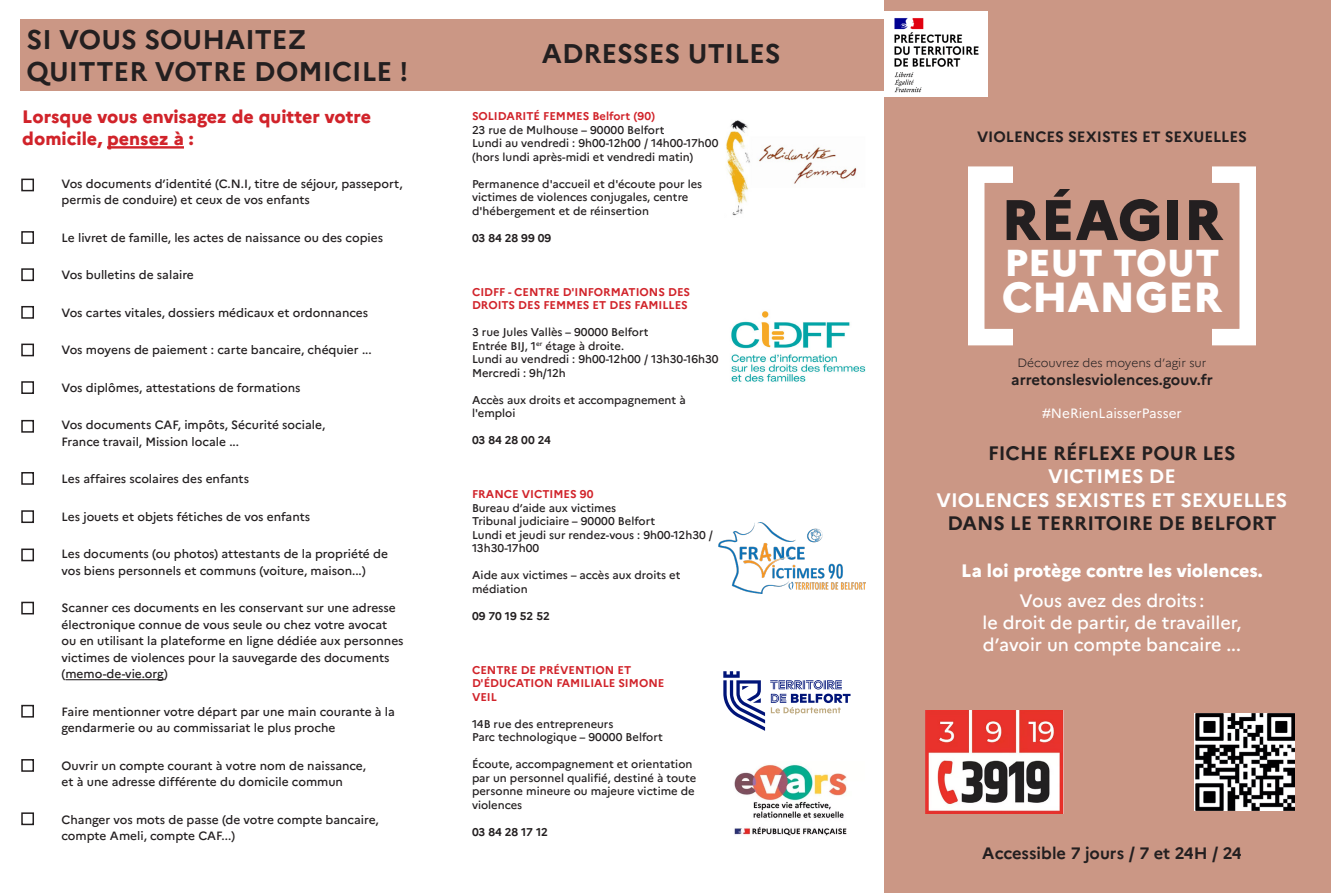
<style>
.page{position:relative;width:1331px;height:893px;background:#fff}
.page>*{position:absolute;margin:0;border:0;box-sizing:border-box;transform-origin:0 0}
.t1{font:800 57px "Marianne";color:#231f20}
.t2{font:800 42px "Marianne";color:#fff}
.t3{font:800 37.5px "Marianne";letter-spacing:.01em;color:#fff}
.t4{font:700 27px/32.4px "Marianne";color:#231f20}
.t5{font:700 19.5px "Marianne";color:#231f20}
.t6{font:700 19.5px/23.4px "Marianne";color:#fff;text-align:center}
.t7{font:500 18px/21.6px "Marianne";color:#fff;text-align:center}
.t8{font:800 18px/21.6px "Marianne";color:#d1232a}
.t9{font:800 18px "Marianne";color:#fff}
.t10{font:700 16.5px "Marianne";color:#231f20}
.t11{font:700 15px "Marianne";color:#231f20}
.t12{font:13.5px "Marianne";color:#fff}
.t13{font:500 12px/16.5px "Marianne";color:#231f20}
.t14{font:300 12px "Marianne";color:#231f20}
.t15{font:500 11.25px/13.5px "Marianne";color:#231f20}
.t16{font:700 11.25px/13.5px "Marianne";color:#d1232a}
.t17{font:700 11.25px "Marianne";letter-spacing:-.005em;color:#231f20}
</style>
<div class="page">
<img style="left:734px;top:764px;width:113px;height:72px">
<div style="left:20px;top:19px;width:864px;height:71px;background:#cb9785"></div>
<div style="left:884px;top:0;width:447px;height:893px;background:#cb9785"></div>
<hr style="left:107px;top:146px;width:77px;height:3px;background:#d1232a">
<hr style="left:65px;top:679px;width:99px;height:1px;background:#231f20">
<div style="left:21px;top:179px;width:13px;height:12px;border:2px solid #231f20"></div>
<div style="left:21px;top:231px;width:13px;height:13px;border:2px solid #231f20"></div>
<div style="left:21px;top:268px;width:13px;height:13px;border:2px solid #231f20"></div>
<div style="left:21px;top:306px;width:13px;height:13px;border:2px solid #231f20"></div>
<div style="left:21px;top:344px;width:13px;height:12px;border:2px solid #231f20"></div>
<div style="left:21px;top:381px;width:13px;height:13px;border:2px solid #231f20"></div>
<div style="left:21px;top:420px;width:13px;height:13px;border:2px solid #231f20"></div>
<div style="left:21px;top:472px;width:13px;height:13px;border:2px solid #231f20"></div>
<div style="left:21px;top:510px;width:13px;height:13px;border:2px solid #231f20"></div>
<div style="left:21px;top:549px;width:13px;height:12px;border:2px solid #231f20"></div>
<div style="left:21px;top:602px;width:13px;height:12px;border:2px solid #231f20"></div>
<div style="left:21px;top:705px;width:13px;height:13px;border:2px solid #231f20"></div>
<div style="left:21px;top:759px;width:13px;height:13px;border:2px solid #231f20"></div>
<div style="left:21px;top:812px;width:13px;height:13px;border:2px solid #231f20"></div>
<img style="left:726px;top:120px;width:131px;height:96px">
<img style="left:731px;top:311px;width:135px;height:71px">
<img style="left:884px;top:11px;width:104px;height:86px">
<div style="left:968px;top:166px;width:288px;height:179px;border:16px solid #fff"></div>
<div style="left:1013px;top:136px;width:198px;height:238px;background:#cb9785"></div>
<img style="left:926px;top:710px;width:137px;height:103px">
<img style="left:1195px;top:714px;width:100px;height:97px">
<img style="left:719px;top:523px;width:146px;height:71px">
<svg style="left:723px;top:671px;width:127px;height:60px"></svg>
<h3 class="t4" style="left:27px;top:21px;width:383px">SI VOUS SOUHAITEZ<br>QUITTER VOTRE DOMICILE !</h3>
<h3 class="t8" style="left:22px;top:105px;width:350px">Lorsque vous envisagez de quitter votre domicile, pensez à :</h3>
<p class="t13" style="left:62px;top:174px;width:343px">Vos documents d’identité (C.N.I, titre de séjour, passeport, permis de conduire) et ceux de vos enfants</p>
<p class="t13" style="left:62px;top:228px;width:323px">Le livret de famille, les actes de naissance ou des copies</p>
<p class="t13" style="left:62px;top:266px;width:134px">Vos bulletins de salaire</p>
<p class="t13" style="left:62px;top:303px;width:308px">Vos cartes vitales, dossiers médicaux et ordonnances</p>
<p class="t13" style="left:62px;top:341px;width:312px">Vos moyens de paiement : carte bancaire, chéquier ...</p>
<p class="t13" style="left:62px;top:378px;width:241px">Vos diplômes, attestations de formations</p>
<p class="t13" style="left:62px;top:416px;width:265px">Vos documents CAF, impôts, Sécurité sociale,<br>France travail, Mission locale ...</p>
<p class="t13" style="left:62px;top:470px;width:189px">Les affaires scolaires des enfants</p>
<p class="t13" style="left:62px;top:507px;width:250px">Les jouets et objets fétiches de vos enfants</p>
<p class="t13" style="left:62px;top:545px;width:328px">Les documents (ou photos) attestants de la propriété de vos biens personnels et communs (voiture, maison...)</p>
<p class="t13" style="left:62px;top:599px;width:344px">Scanner ces documents en les conservant sur une adresse électronique connue de vous seule ou chez votre avocat ou en utilisant la plateforme en ligne dédiée aux personnes victimes de violences pour la sauvegarde des documents (memo-de-vie.org)</p>
<p class="t13" style="left:62px;top:702px;width:335px">Faire mentionner votre départ par une main courante à la gendarmerie ou au commissariat le plus proche</p>
<p class="t13" style="left:62px;top:756px;width:306px">Ouvrir un compte courant à votre nom de naissance, et à une adresse différente du domicile commun</p>
<p class="t13" style="left:62px;top:810px;width:319px">Changer vos mots de passe (de votre compte bancaire, compte Ameli, compte CAF...)</p>
<h3 class="t4" style="left:542px;top:35px;width:240px">ADRESSES UTILES</h3>
<p class="t16" style="left:472px;top:109px;width:185px">SOLIDARITÉ FEMMES Belfort (90)</p>
<p class="t15" style="left:472px;top:122px;width:248px">23 rue de Mulhouse – 90000 Belfort<br>Lundi au vendredi : 9h00-12h00 / 14h00-17h00 (hors lundi après-midi et vendredi matin)</p>
<p class="t15" style="left:472px;top:176px;width:232px">Permanence d'accueil et d'écoute pour les victimes de violences conjugales, centre d'hébergement et de réinsertion</p>
<p class="t17" style="left:472px;top:229px;width:81px">03 84 28 99 09</p>
<p class="t16" style="left:472px;top:284px;width:220px">CIDFF - CENTRE D'INFORMATIONS DES<br>DROITS DES FEMMES ET DES FAMILLES</p>
<p class="t15" style="left:472px;top:325px;width:248px">3 rue Jules Vallès – 90000 Belfort<br>Entrée BĲ, 1<sup>er</sup> étage à droite.<br>Lundi au vendredi : 9h00-12h00 / 13h30-16h30<br>Mercredi : 9h/12h</p>
<p class="t15" style="left:472px;top:392px;width:215px">Accès aux droits et accompagnement à l'emploi</p>
<p class="t17" style="left:472px;top:432px;width:80px">03 84 28 00 24</p>
<p class="t16" style="left:472px;top:487px;width:123px">FRANCE VICTIMES 90</p>
<p class="t15" style="left:472px;top:500px;width:242px">Bureau d’aide aux victimes<br>Tribunal judiciaire – 90000 Belfort<br>Lundi et jeudi sur rendez-vous : 9h00-12h30 /<br>13h30-17h00</p>
<p class="t15" style="left:472px;top:568px;width:210px">Aide aux victimes – accès aux droits et médiation</p>
<p class="t17" style="left:472px;top:607px;width:79px">09 70 19 52 52</p>
<p class="t16" style="left:472px;top:662px;width:194px">CENTRE DE PRÉVENTION ET<br>D'ÉDUCATION FAMILIALE SIMONE<br>VEIL</p>
<p class="t15" style="left:472px;top:716px;width:193px">14B rue des entrepreneurs<br>Parc technologique – 90000 Belfort</p>
<p class="t15" style="left:472px;top:757px;width:226px">Écoute, accompagnement et orientation par un personnel qualifié, destiné à toute personne mineure ou majeure victime de violences</p>
<p class="t17" style="left:472px;top:823px;width:77px">03 84 28 17 12</p>
<p class="t11" style="left:977px;top:125px;width:271px">VIOLENCES SEXISTES ET SEXUELLES</p>
<h1 class="t1" style="left:1001px;top:176px;width:223px">RÉAGIR</h1>
<h3 class="t3" style="left:1004px;top:234px;width:216px">PEUT TOUT</h3>
<h2 class="t2" style="left:1002px;top:265px;width:222px">CHANGER</h2>
<p class="t14" style="left:1017px;top:354px;width:191px">Découvrez des moyens d’agir sur</p>
<p class="t11" style="left:1011px;top:368px;width:203px">arretonslesviolences.gouv.fr</p>
<p class="t12" style="left:1042px;top:402px;width:141px">#NeRienLaisserPasser</p>
<h3 class="t5" style="left:988px;top:438px;width:249px">FICHE RÉFLEXE POUR LES</h3>
<h3 class="t6" style="left:936px;top:463px;width:352px">VICTIMES DE<br>VIOLENCES SEXISTES ET SEXUELLES</h3>
<h3 class="t5" style="left:947px;top:508px;width:331px">DANS LE TERRITOIRE DE BELFORT</h3>
<h3 class="t9" style="left:961px;top:557px;width:303px">La loi protège contre les violences.</h3>
<h3 class="t7" style="left:983px;top:589px;width:260px">Vous avez des droits :<br>le droit de partir, de travailler, d’avoir un compte bancaire ...</h3>
<h3 class="t10" style="left:982px;top:840px;width:261px">Accessible 7 jours / 7 et 24H / 24</h3>
</div>
